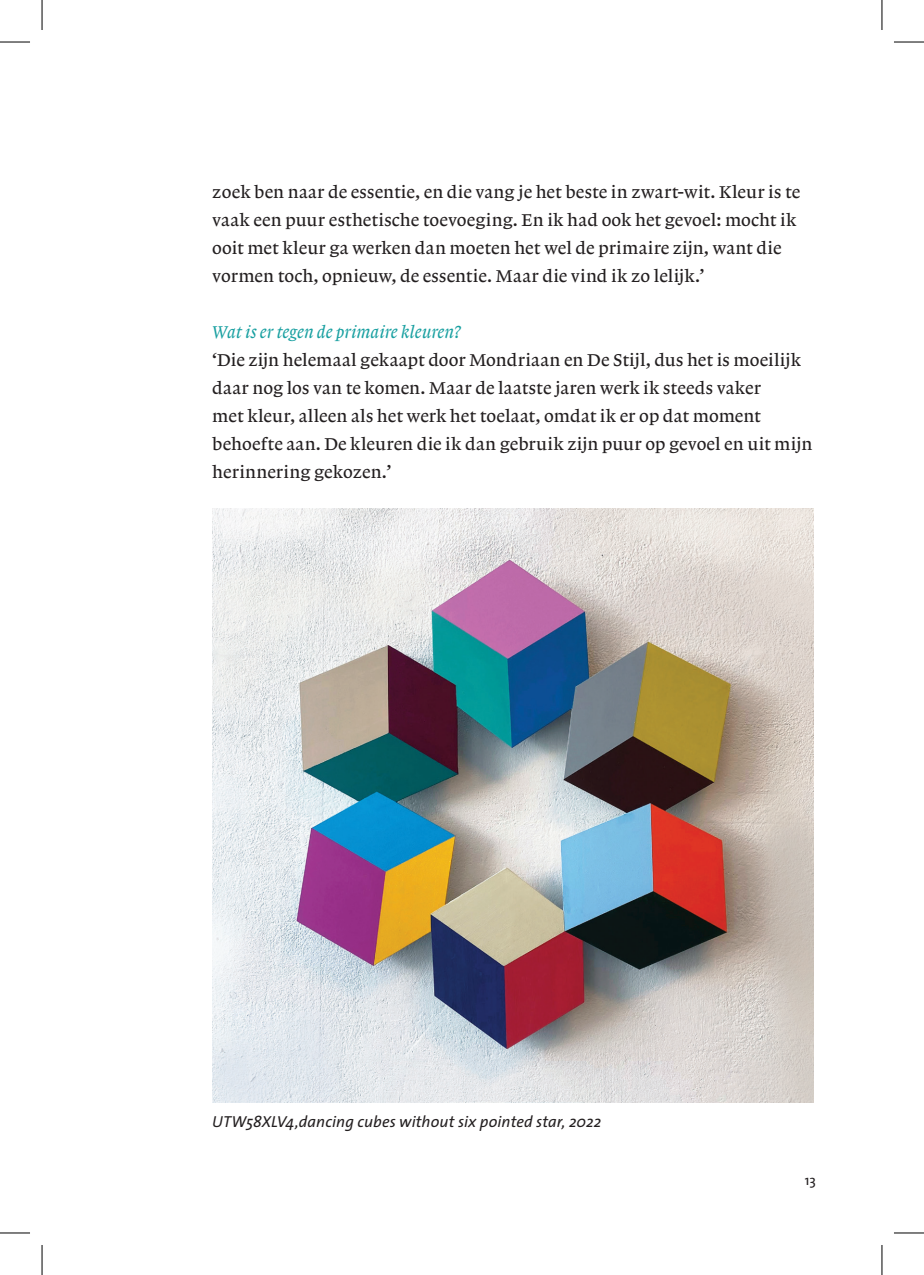
<style>
.page{position:relative;width:924px;height:1275px;background:#fff}
.page>*{position:absolute;margin:0;border:0;box-sizing:border-box;transform-origin:0 0}
.t1{font:18px/28px "Lexicon No 1 Roman A";letter-spacing:.01em;color:#231f20}
.t2{font:18px "Lexicon No 1 Italic A";letter-spacing:.005em;color:#19a0a1}
.t3{font:italic 16px "The Sans";letter-spacing:.005em;color:#231f20}
.t4{font:14px "The Sans Plain";color:#231f20}
</style>
<div class="page">
<img style="left:212px;top:509px;width:601px;height:593px">
<hr style="left:0;top:42px;width:30px;height:1px;background:#000">
<hr style="left:893px;top:42px;width:30px;height:1px;background:#000">
<hr style="left:0;top:1232px;width:30px;height:1px;background:#000">
<hr style="left:893px;top:1232px;width:30px;height:1px;background:#000">
<hr style="left:42px;top:0;width:1px;height:30px;background:#000">
<hr style="left:42px;top:1245px;width:1px;height:30px;background:#000">
<hr style="left:881px;top:0;width:1px;height:30px;background:#000">
<hr style="left:881px;top:1245px;width:1px;height:30px;background:#000">
<p class="t1" style="left:212px;top:178px;width:589px">zoek ben naar de essentie, en die vang je het beste in zwart-wit. Kleur is te vaak een puur esthetische toevoeging. En ik had ook het gevoel: mocht ik ooit met kleur ga werken dan moeten het wel de primaire zijn, want die vormen toch, opnieuw, de essentie. Maar die vind ik zo lelijk.’</p>
<p class="t2" style="left:212px;top:322px;width:250px">Wat is er tegen de primaire kleuren?</p>
<p class="t1" style="left:212px;top:346px;width:601px">‘Die zijn helemaal gekaapt door Mondriaan en De Stijl, dus het is moeilijk daar nog los van te komen. Maar de laatste jaren werk ik steeds vaker<br>met kleur, alleen als het werk het toelaat, omdat ik er op dat moment behoefte aan. De kleuren die ik dan gebruik zijn puur op gevoel en uit mijn herinnering gekozen.’</p>
<p class="t3" style="left:212px;top:1108px;width:390px">UTW58XLV4,dancing cubes without six pointed star, 2022</p>
<p class="t4" style="left:804px;top:1169px;width:13px">13</p>
</div>
